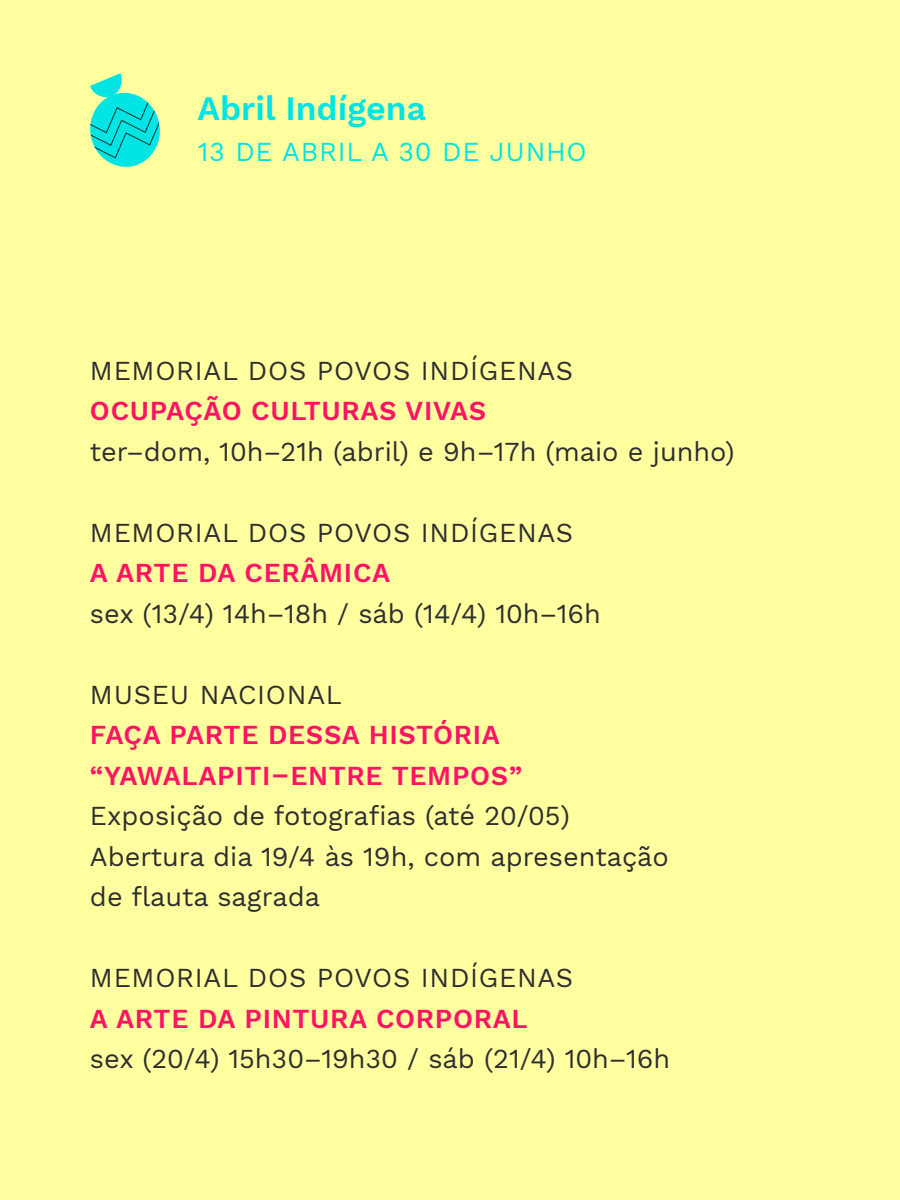
<style>
.page{position:relative;width:900px;height:1200px;background:#ffffa0}
.page>*{position:absolute;margin:0;border:0;box-sizing:border-box;transform-origin:0 0}
.t1{font:600 33.75px "Work Sans";color:#00e4e4}
.t2{font:27px/40.5px "Work Sans";color:#2e2e2e}
.t3{font:600 27px/40.5px "Work Sans";letter-spacing:.025em;color:#ff1364}
.t4{font:27px "Work Sans";letter-spacing:.025em;color:#2e2e2e}
.t5{font:27px "Work Sans";letter-spacing:.025em;color:#00e4e4}
</style>
<div class="page">
<svg style="left:90px;top:73px;width:70px;height:94px"></svg>
<p class="t1" style="left:197px;top:89px;width:230px">Abril Indígena</p>
<p class="t5" style="left:197px;top:135px;width:391px">13 DE ABRIL A 30 DE JUNHO</p>
<p class="t4" style="left:90px;top:355px;width:485px">MEMORIAL DOS POVOS INDÍGENAS</p>
<p class="t3" style="left:90px;top:392px;width:398px">OCUPAÇÃO CULTURAS VIVAS</p>
<p class="t2" style="left:90px;top:432px;width:646px">ter–dom, 10h–21h (abril) e 9h–17h (maio e junho)</p>
<p class="t4" style="left:90px;top:517px;width:485px">MEMORIAL DOS POVOS INDÍGENAS</p>
<p class="t3" style="left:90px;top:554px;width:302px">A ARTE DA CERÂMICA</p>
<p class="t2" style="left:90px;top:594px;width:512px">sex (13/4) 14h–18h / sáb (14/4) 10h–16h</p>
<p class="t4" style="left:90px;top:679px;width:253px">MUSEU NACIONAL</p>
<p class="t3" style="left:90px;top:716px;width:434px">FAÇA PARTE DESSA HISTÓRIA “YAWALAPITI–ENTRE TEMPOS”</p>
<p class="t2" style="left:90px;top:797px;width:580px">Exposição de fotografias (até 20/05)<br>Abertura dia 19/4 às 19h, com apresentação de flauta sagrada</p>
<p class="t4" style="left:90px;top:962px;width:485px">MEMORIAL DOS POVOS INDÍGENAS</p>
<p class="t3" style="left:90px;top:1000px;width:439px">A ARTE DA PINTURA CORPORAL</p>
<p class="t2" style="left:90px;top:1040px;width:582px">sex (20/4) 15h30–19h30 / sáb (21/4) 10h–16h</p>
</div>
